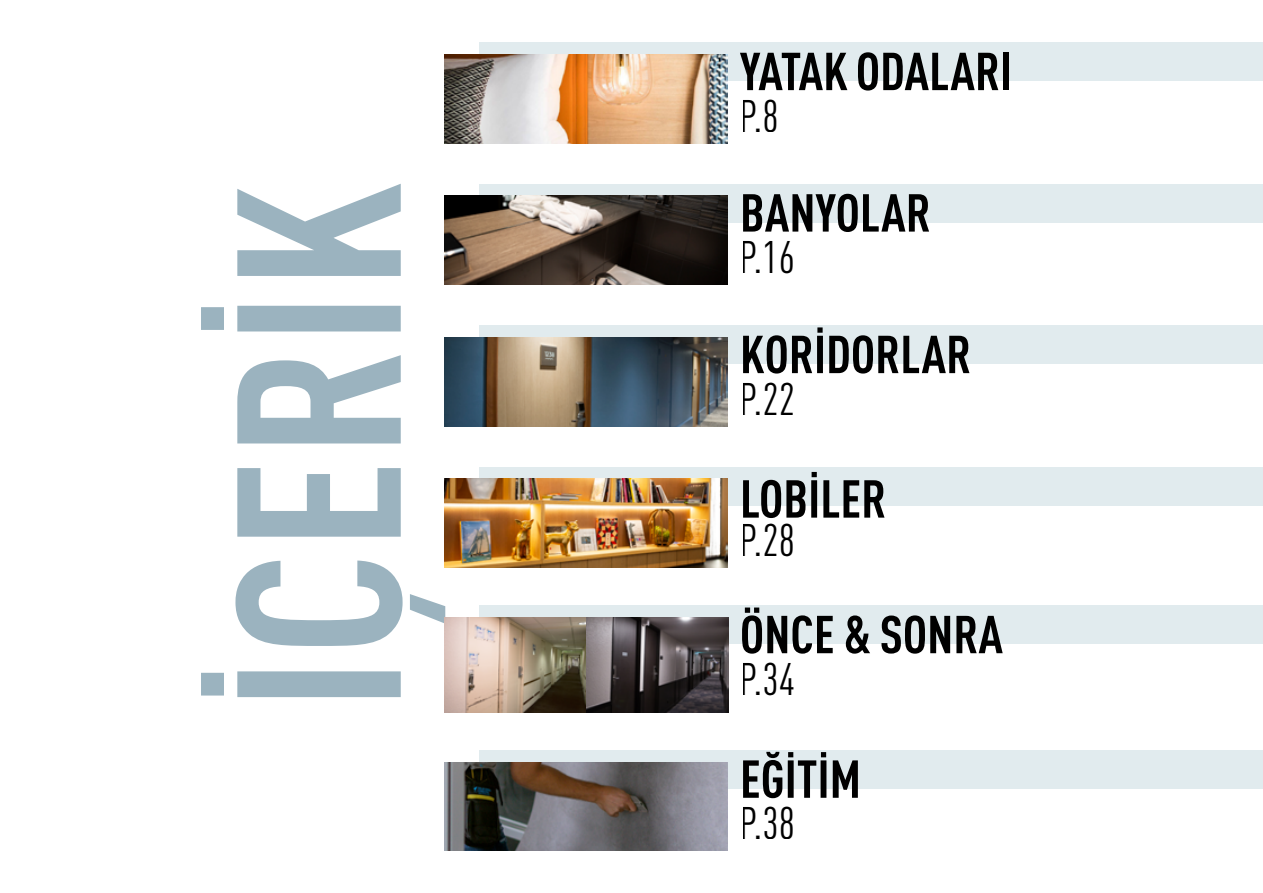
<style>
.page{position:relative;width:1263px;height:893px;background:#fff}
.page>*{position:absolute;margin:0;border:0;box-sizing:border-box;transform-origin:0 0}
.t1{font:700 condensed 229.5px "DIN Pro";letter-spacing:.01em;color:#9bb3bf}
.t2{font:700 condensed 52.5px "DIN Pro";color:#000}
.t3{font:condensed 45px "DIN Pro";color:#000}
</style>
<div class="page">
<div style="left:479px;top:750px;width:784px;height:38px;background:#e1ebee"></div>
<img style="left:444px;top:762px;width:283px;height:88px">
<div style="left:479px;top:43px;width:784px;height:38px;background:#e1ebee"></div>
<img style="left:444px;top:55px;width:283px;height:89px">
<div style="left:479px;top:184px;width:784px;height:38px;background:#e1ebee"></div>
<img style="left:444px;top:196px;width:283px;height:89px">
<div style="left:479px;top:325px;width:784px;height:39px;background:#e1ebee"></div>
<img style="left:444px;top:337px;width:283px;height:89px">
<div style="left:479px;top:467px;width:784px;height:38px;background:#e1ebee"></div>
<img style="left:444px;top:479px;width:283px;height:89px">
<div style="left:479px;top:606px;width:784px;height:38px;background:#e1ebee"></div>
<img style="left:444px;top:618px;width:284px;height:94px">
<h1 class="t1" style="left:180px;top:711px;width:530px;rotate:-90deg">İÇERİK</h1>
<p class="t2" style="left:740px;top:40px;width:274px">YATAK ODALARI</p>
<p class="t3" style="left:740px;top:90px;width:40px">P.8</p>
<p class="t2" style="left:740px;top:181px;width:192px">BANYOLAR</p>
<p class="t3" style="left:740px;top:231px;width:56px">P.16</p>
<p class="t2" style="left:740px;top:323px;width:233px">KORİDORLAR</p>
<p class="t3" style="left:740px;top:373px;width:56px">P.22</p>
<p class="t2" style="left:740px;top:467px;width:148px">LOBİLER</p>
<p class="t3" style="left:740px;top:514px;width:56px">P.28</p>
<p class="t2" style="left:740px;top:603px;width:265px">ÖNCE &amp; SONRA</p>
<p class="t3" style="left:740px;top:653px;width:56px">P.34</p>
<p class="t2" style="left:740px;top:747px;width:123px">EĞİTİM</p>
<p class="t3" style="left:740px;top:797px;width:56px">P.38</p>
</div>
